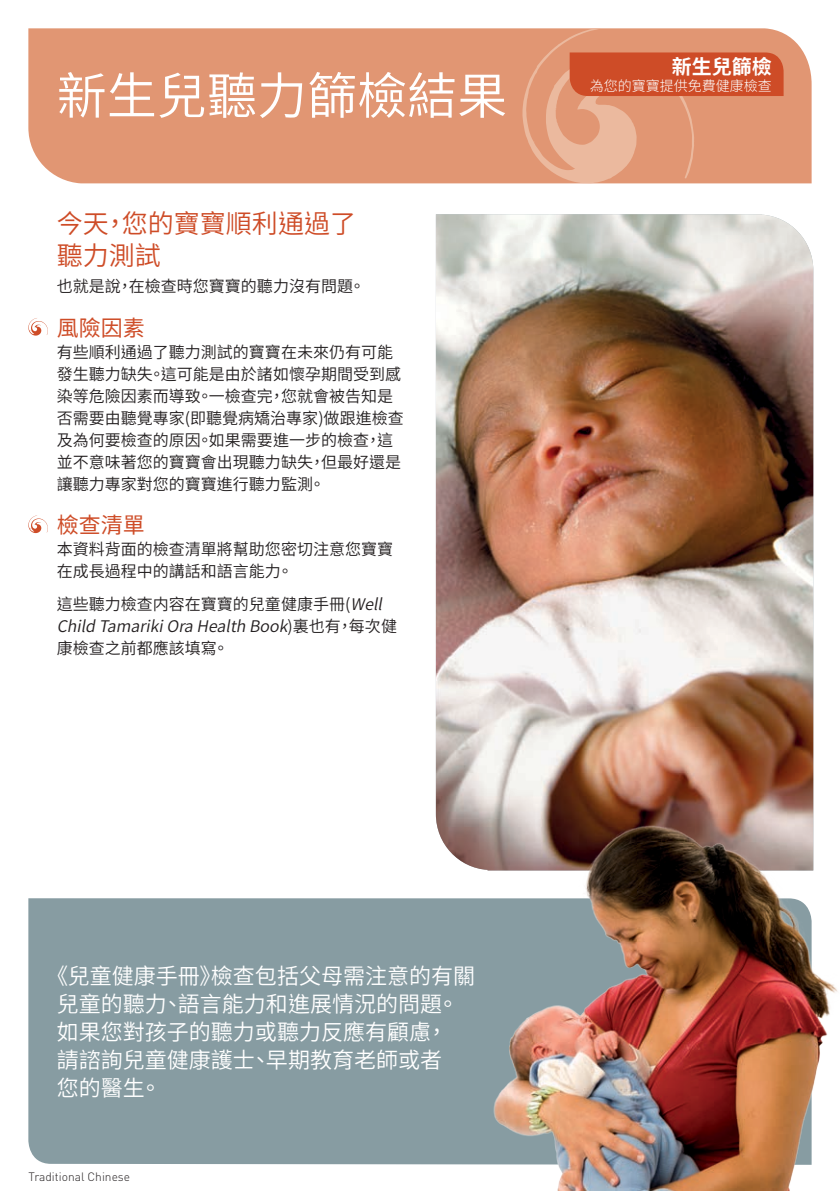
<style>
.page{position:relative;width:840px;height:1191px;background:#fff}
.page>*{position:absolute;margin:0;border:0;box-sizing:border-box;transform-origin:0 0}
.t1{font:600 50px "Noto Sans CJ Ktc";color:#fff}
.t2{font:600 26px/31.2px "Noto Sans CJ Ktc";color:#ce4c27}
.t3{font:600 22px/28px "Noto Sans CJ Ktc";color:#fff}
.t4{font:22px "Noto Sans CJ Ktc";color:#ce4c27}
.t5{font:700 20px "Noto Sans CJ Ktc";color:#fff}
.t6{font:600 16px/22px "Noto Sans CJ Ktc";color:#231f20}
.t7{font:300 14px "Noto Sans CJ Ktc";color:#fff}
.t8{font:300 12px "DIN Pro";color:#231f20}
.s1{font-style:italic}
</style>
<div class="page">
<div style="left:28px;top:28px;width:783px;height:155px;background:#e19673"></div>
<svg style="left:522px;top:28px;width:261px;height:155px;background:#de8a68"></svg>
<div style="left:28px;top:898px;width:457px;height:266px;background:#879ca2"></div>
<img style="left:435px;top:214px;width:377px;height:656px">
<img style="left:485px;top:821px;width:353px;height:370px">
<svg style="left:28px;top:318px;width:20px;height:18px"></svg>
<svg style="left:28px;top:515px;width:20px;height:18px"></svg>
<p class="t5" style="left:671px;top:55px;width:101px">新生兒篩檢</p>
<h1 class="t1" style="left:57px;top:68px;width:452px">新生兒聽力篩檢結果</h1>
<p class="t7" style="left:589px;top:78px;width:183px">為您的寶寶提供免費健康檢查</p>
<h2 class="t2" style="left:57px;top:209px;width:301px">今天，您的寶寶順利通過了聽力測試</h2>
<p class="t6" style="left:57px;top:276px;width:310px">也就是說，在檢查時您寶寶的聽力沒有問題。</p>
<h3 class="t4" style="left:57px;top:315px;width:89px">風險因素</h3>
<p class="t6" style="left:57px;top:341px;width:348px">有些順利通過了聽力測試的寶寶在未來仍有可能發生聽力缺失。這可能是由於諸如懷孕期間受到感染等危險因素而導致。一檢查完，您就會被告知是否需要由聽覺專家(即聽覺病矯治專家)做跟進檢查及為何要檢查的原因。如果需要進一步的檢查，這並不意味著您的寶寶會出現聽力缺失，但最好還是讓聽力專家對您的寶寶進行聽力監測。</p>
<h3 class="t4" style="left:57px;top:512px;width:89px">檢查清單</h3>
<p class="t6" style="left:57px;top:538px;width:338px">本資料背面的檢查清單將幫助您密切注意您寶寶在成長過程中的講話和語言能力。</p>
<p class="t6" style="left:57px;top:594px;width:341px">這些聽力檢查内容在寶寶的兒童健康手冊(<span class="s1">Well<br>ChildTamarikiOraHealthBook</span>) 裏也有，每次健康檢查之前都應該填寫。</p>
<h3 class="t3" style="left:57px;top:962px;width:420px;text-indent:-11px">《兒童健康手冊》檢查包括父母需注意的有關兒童的聽力、語言能力和進展情況的問題。如果您對孩子的聽力或聽力反應有顧慮，<br>請諮詢兒童健康護士、早期教育老師或者<br>您的醫生。</h3>
<p class="t8" style="left:28px;top:1168px;width:103px">Traditional Chinese</p>
</div>
